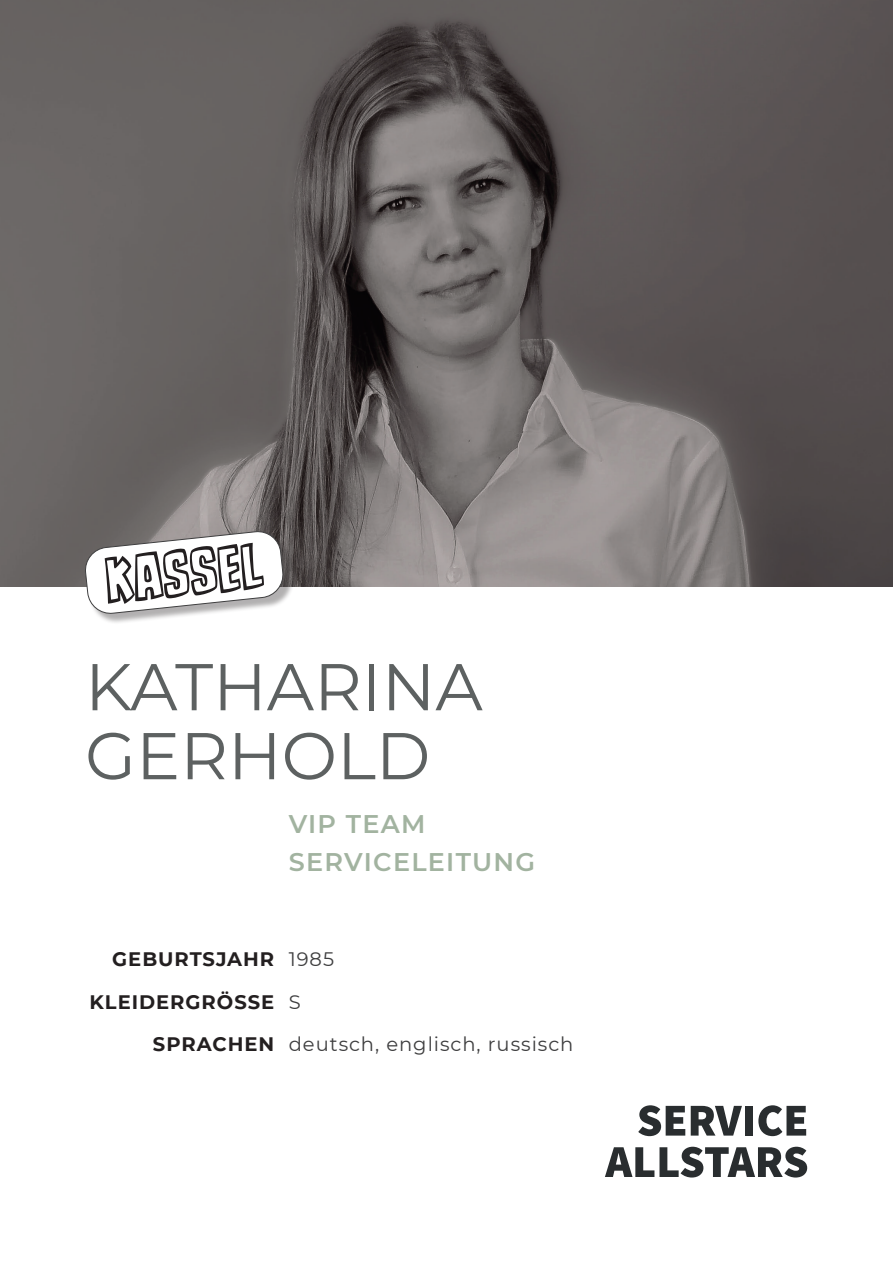
<style>
.page{position:relative;width:893px;height:1263px;background:#fff}
.page>*{position:absolute;margin:0;border:0;box-sizing:border-box;transform-origin:0 0}
.t1{font:67.35px "CC Dynamic Duo Open Variable";color:#231f20}
.t2{font:66px/69px "Montserrat";color:#5d6161}
.t3{font:600 25.5px/38.2px "Montserrat";letter-spacing:.05em;color:#a2b3a0}
.t4{font:700 19.5px/42.5px "Montserrat";letter-spacing:.05em;color:#231f20;text-align:right}
.t5{font:19.5px/42.5px "Montserrat";letter-spacing:.05em;color:#3e3e3f}
</style>
<div class="page">
<img style="left:0;top:0;width:893px;height:587px">
<svg style="left:638px;top:1105px;width:47px;height:31px"></svg>
<svg style="left:691px;top:1106px;width:51px;height:29px"></svg>
<div style="left:745px;top:1106px;width:8px;height:29px;background:#292d2f"></div>
<svg style="left:758px;top:1105px;width:48px;height:31px"></svg>
<svg style="left:605px;top:1147px;width:202px;height:30px"></svg>
<div style="left:87px;top:533px;width:207px;height:92px;background:#231f20;opacity:.35"></div>
<svg style="left:84px;top:530px;width:200px;height:84px"></svg>
<h1 class="t1" style="left:101px;top:539px;width:160px;rotate:-6deg">KASSEL</h1>
<h2 class="t2" style="left:85px;top:650px;width:399px">KATHARINA<br>GERHOLD</h2>
<h3 class="t3" style="left:289px;top:803px;width:248px">VIP TEAM<br>SERVICELEITUNG</h3>
<p class="t4" style="left:90px;top:937px;width:186px">GEBURTSJAHR<br>KLEIDERGRÖSSE<br>SPRACHEN</p>
<p class="t5" style="left:289px;top:937px;width:286px">1985<br>S<br>deutsch, englisch, russisch</p>
</div>
